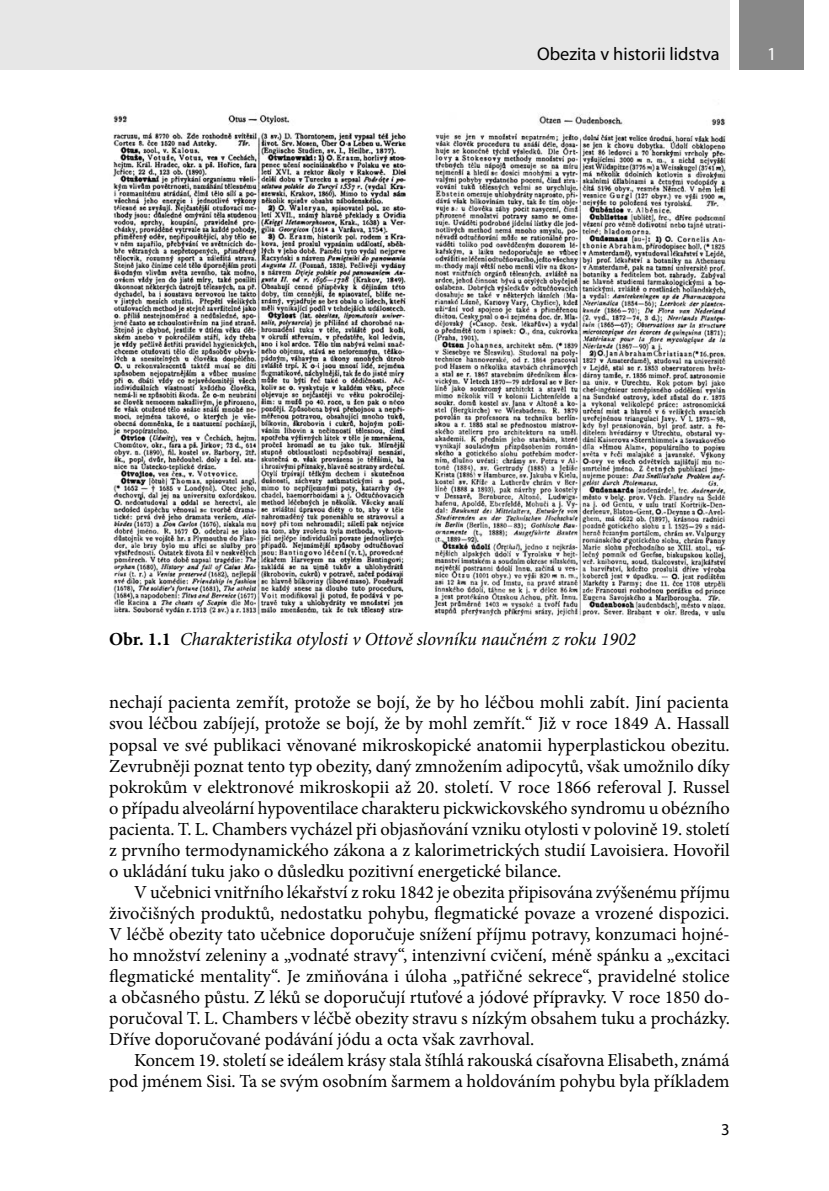
<style>
.page{position:relative;width:829px;height:1191px;background:#fff}
.page>*{position:absolute;margin:0;border:0;box-sizing:border-box;transform-origin:0 0}
.t1{font:18.38px/21px "Minion Pro";color:#000;text-align:justify}
.t2{font:italic 18.38px "Minion Pro";letter-spacing:-.005em;color:#000}
.t3{font:18.38px "Myriad Pro";color:#000}
.t4{font:18.38px "Myriad Pro";color:#fff}
.t5{font:16.62px "Myriad Pro";color:#000}
.s1{font-weight:700;font-style:normal}
</style>
<div class="page">
<div style="left:739px;top:0;width:65px;height:69px;background:#888"></div>
<div style="left:0;top:0;width:729px;height:69px;background:#e7e7e7"></div>
<img style="left:432px;top:114px;width:294px;height:504px">
<img style="left:112px;top:113px;width:295px;height:504px">
<p class="t3" style="left:537px;top:46px;width:184px">Obezita v historii lidstva</p>
<p class="t4" style="left:767px;top:46px;width:11px">1</p>
<p class="t2" style="left:109px;top:632px;width:528px"><span class="s1">Obr. 1.1</span> Charakteristika otylosti v Ottově slovníku naučném z roku 1902</p>
<p class="t1" style="left:109px;top:693px;width:622px">nechají pacienta zemřít, protože se bojí, že by ho léčbou mohli zabít. Jiní pacienta svou léčbou zabíjejí, protože se bojí, že by mohl zemřít.“ Již v roce 1849 A. Hassall popsal ve své publikaci věnované mikroskopické anatomii hyperplastickou obezitu.<br>Zevrubněji poznat tento typ obezity, daný zmnožením adipocytů, však umožnilo díky pokrokům v elektronové mikroskopii až 20. století. V roce 1866 referoval J. Russel o případu alveo lární hypoventilace charakteru pickwickovského syndromu u obézního pacienta. T. L. Chambers vycházel při objasňování vzniku otylosti v polovině 19. století z prvního termodynamického zákona a z kalorimetrických studií Lavoisiera. Hovořil o ukládání tuku jako o důsledku pozitivní energetické bilance.</p>
<p class="t1" style="left:109px;top:882px;width:622px;text-indent:25px">V učebnici vnitřního lékařství z roku 1842 je obezita připisována zvýšenému příjmu živočišných produktů, nedostatku pohybu, flegmatické povaze a vrozené dispozici.<br>V léčbě obezity tato učebnice doporučuje snížení příjmu potravy, konzumaci hojné&shy;ho množství zeleniny a „vodnaté stravy“, intenzivní cvičení, méně spánku a „excitaci flegmatické mentality“. Je zmiňována i úloha „patřičné sekrece“, pravidelné stolice a občasného půstu. Z léků se doporučují rtuťové a jódové přípravky. V roce 1850 do&shy;poručoval T. L. Chambers v léčbě obezity stravu s nízkým obsahem tuku a procházky.<br>Dříve doporučované podávání jódu a octa však zavrhoval.</p>
<p class="t1" style="left:109px;top:1050px;width:622px;text-align:right">Koncem 19. století se ideálem krásy stala štíhlá rakouská císařovna Elisabeth, známá pod jménem Sisi. Ta se svým osobním šarmem a holdováním pohybu byla příkladem</p>
<p class="t5" style="left:721px;top:1123px;width:10px">3</p>
</div>
